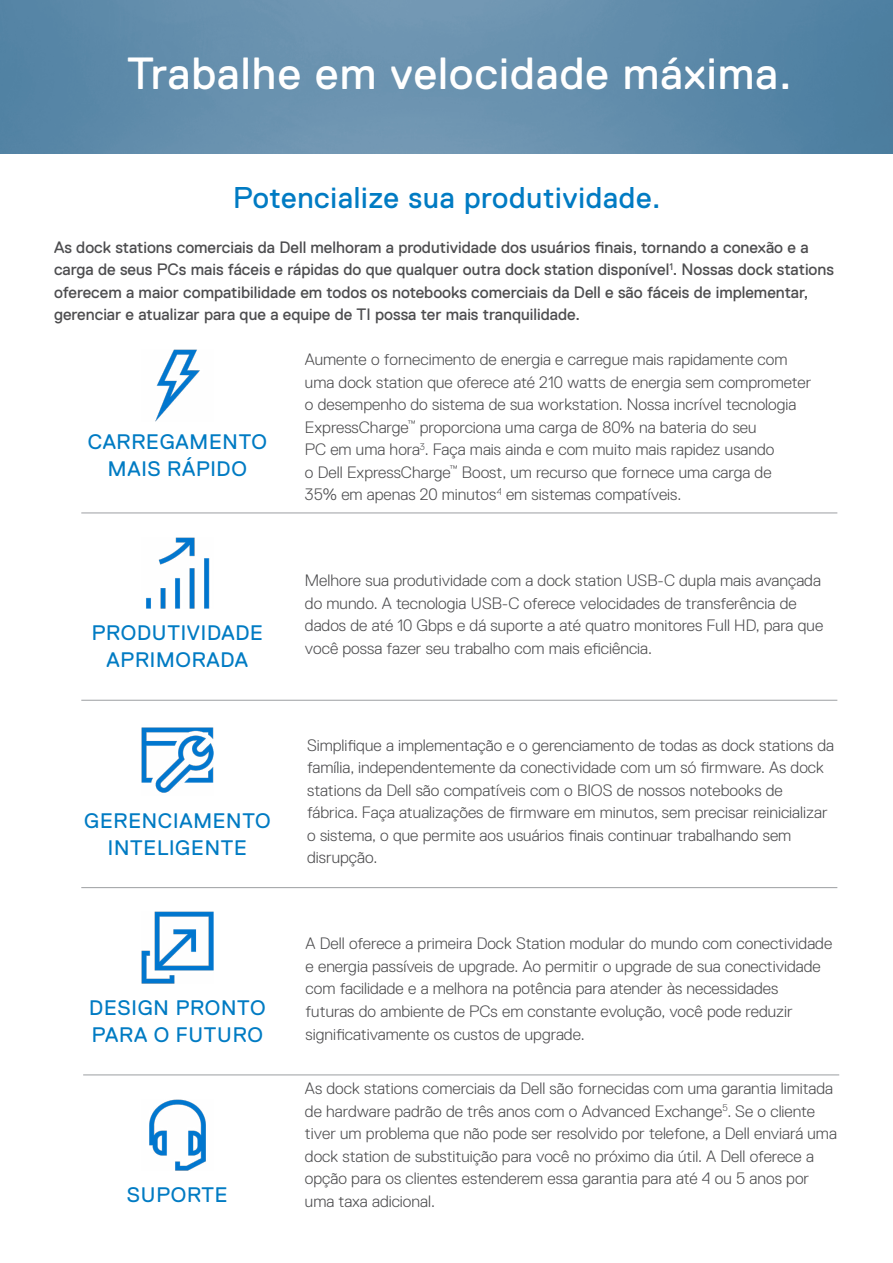
<style>
.page{position:relative;width:893px;height:1263px;background:#fff}
.page>*{position:absolute;margin:0;border:0;box-sizing:border-box;transform-origin:0 0}
.t1{font:45px "Dell Replica";letter-spacing:.025em;color:#fff}
.t2{font:30px "Dell Replica";letter-spacing:.025em;color:#007bc3}
.t3{font:21px/27px "Dell Replica";letter-spacing:.035em;color:#007bc3;text-align:center}
.t4{font:300 16.5px/22.5px "Dell Replica";color:#4d4d4f}
.t5{font:16.5px/22.5px "Dell Replica";color:#4d4d4f}
</style>
<div class="page">
<img style="left:0;top:0;width:893px;height:153px">
<hr style="left:81px;top:512px;width:756px;height:1px;background:#a7a9ac">
<hr style="left:81px;top:700px;width:756px;height:1px;background:#a7a9ac">
<hr style="left:81px;top:887px;width:756px;height:1px;background:#a7a9ac">
<hr style="left:83px;top:1074px;width:756px;height:1px;background:#a7a9ac">
<img style="left:149px;top:1099px;width:57px;height:71px">
<img style="left:146px;top:537px;width:64px;height:72px">
<img style="left:155px;top:350px;width:45px;height:71px">
<img style="left:142px;top:727px;width:71px;height:66px">
<img style="left:142px;top:912px;width:71px;height:71px">
<h1 class="t1" style="left:127px;top:49px;width:666px">Trabalhe em velocidade máxima.</h1>
<h2 class="t2" style="left:233px;top:181px;width:429px">Potencialize sua produtividade.</h2>
<p class="t5" style="left:54px;top:236px;width:781px">As dock stations comerciais da Dell melhoram a produtividade dos usuários finais, tornando a conexão e a carga de seus PCs mais fáceis e rápidas do que qualquer outra dock station disponível<sup>1</sup>. Nossas dock stations oferecem a maior compatibilidade em todos os notebooks comerciais da Dell e são fáceis de implementar, gerenciar e atualizar para que a equipe de TI possa ter mais tranquilidade.</p>
<p class="t3" style="left:88px;top:428px;width:181px">CARREGAMENTO<br>MAIS RÁPIDO</p>
<p class="t3" style="left:92px;top:619px;width:173px">PRODUTIVIDADE<br>APRIMORADA</p>
<p class="t3" style="left:84px;top:807px;width:188px">GERENCIAMENTO<br>INTELIGENTE</p>
<p class="t3" style="left:89px;top:994px;width:178px;text-align:left">DESIGN PRONTO<br>PARA O FUTURO</p>
<p class="t4" style="left:305px;top:348px;width:508px">Aumente o fornecimento de energia e carregue mais rapidamente com uma dock station que oferece até 210 watts de energia sem comprometer o desempenho do sistema de sua workstation. Nossa incrível tecnologia ExpressCharge<sup>™</sup> proporciona uma carga de 80% na bateria do seu<br>PC em uma hora<sup>3</sup>. Faça mais ainda e com muito mais rapidez usando<br>o Dell ExpressCharge<sup>™</sup> Boost, um recurso que fornece uma carga de<br>35% em apenas 20 minutos<sup>4</sup> em sistemas compatíveis.</p>
<p class="t4" style="left:305px;top:569px;width:520px">Melhore sua produtividade com a dock station USB-C dupla mais avançada do mundo. A tecnologia USB-C oferece velocidades de transferência de dados de até 10 Gbps e dá suporte a até quatro monitores Full HD, para que você possa fazer seu trabalho com mais eficiência.</p>
<p class="t4" style="left:307px;top:734px;width:529px">Simplifique a implementação e o gerenciamento de todas as dock stations da família, independentemente da conectividade com um só firmware. As dock stations da Dell são compatíveis com o BIOS de nossos notebooks de fábrica. Faça atualizações de firmware em minutos, sem precisar reinicializar o sistema, o que permite aos usuários finais continuar trabalhando sem disrupção.</p>
<p class="t4" style="left:306px;top:932px;width:528px">A Dell oferece a primeira Dock Station modular do mundo com conectividade e energia passíveis de upgrade. Ao permitir o upgrade de sua conectividade com facilidade e a melhora na potência para atender às necessidades<br>futuras do ambiente de PCs em constante evolução, você pode reduzir significativamente os custos de upgrade.</p>
<p class="t4" style="left:305px;top:1077px;width:533px">As dock stations comerciais da Dell são fornecidas com uma garantia limitada de hardware padrão de três anos com o Advanced Exchange<sup>5</sup>. Se o cliente tiver um problema que não pode ser resolvido por telefone, a Dell enviará uma dock station de substituição para você no próximo dia útil. A Dell oferece a opção para os clientes estenderem essa garantia para até 4 ou 5 anos por</p>
<p class="t3" style="left:127px;top:1181px;width:102px">SUPORTE</p>
<p class="t4" style="left:305px;top:1190px;width:132px">uma taxa adicional.</p>
</div>
